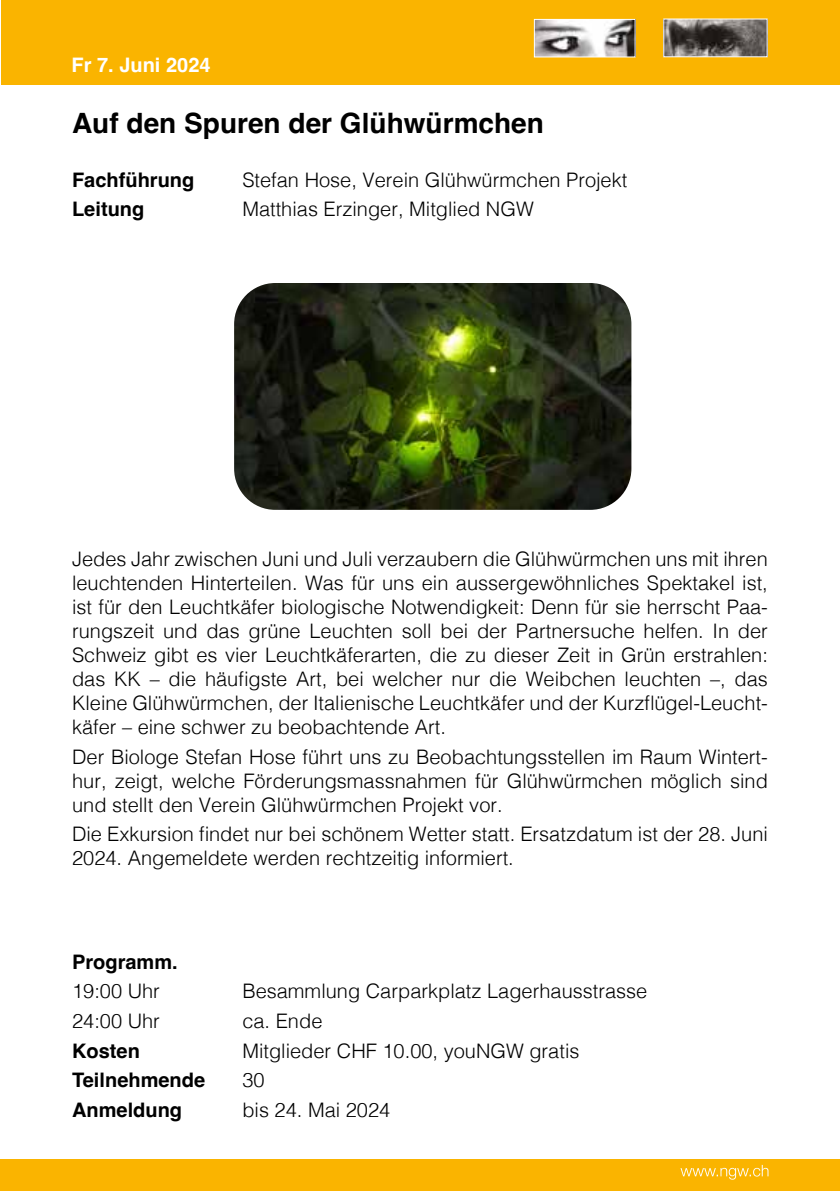
<style>
.page{position:relative;width:840px;height:1191px;background:#fff}
.page>*{position:absolute;margin:0;border:0;box-sizing:border-box;transform-origin:0 0}
.t1{font:700 28px "Helvetica";color:#000}
.t2{font:300 20px/24px "Helvetica";color:#000;text-align:justify}
.t3{font:700 20px "Helvetica";color:#000}
.t4{font:700 20px "Helvetica";color:#fff}
</style>
<div class="page">
<div style="left:1px;top:0;width:838px;height:84px;background:#fab400"></div>
<img style="left:535px;top:21px;width:98px;height:34px">
<div style="left:533px;top:19px;width:102px;height:38px;border:1px solid #fff"></div>
<img style="left:665px;top:21px;width:100px;height:34px">
<div style="left:663px;top:19px;width:104px;height:38px;border:1px solid #fff"></div>
<div style="left:0;top:1159px;width:839px;height:32px;background:#fab400"></div>
<svg style="left:680px;top:1164px;width:88px;height:15px"></svg>
<img style="left:234px;top:283px;width:397px;height:227px">
<p class="t4" style="left:71px;top:53px;width:140px">Fr 7. Juni 2024</p>
<h1 class="t1" style="left:72px;top:106px;width:473px">Auf den Spuren der Glühwürmchen</h1>
<p class="t3" style="left:72px;top:167px;width:124px">Fachführung</p>
<p class="t2" style="left:242px;top:166px;width:386px">Stefan Hose, Verein Glühwürmchen Projekt</p>
<p class="t3" style="left:72px;top:197px;width:74px">Leitung</p>
<p class="t2" style="left:242px;top:196px;width:293px">Matthias Erzinger, Mitglied NGW</p>
<p class="t2" style="left:72px;top:545px;width:697px">Jedes Jahr zwischen Juni und Juli verzaubern die Glühwürmchen uns mit ihren leuchtenden Hinterteilen. Was für uns ein aussergewöhnliches Spektakel ist, ist für den Leuchtkäfer biologische Notwendigkeit: Denn für sie herrscht Paa&shy;rungszeit und das grüne Leuchten soll bei der Partnersuche helfen. In der Schweiz gibt es vier Leuchtkäferarten, die zu dieser Zeit in Grün erstrahlen: das KK – die häufigste Art, bei welcher nur die Weibchen leuchten –, das Kleine Glühwürmchen, der Italienische Leuchtkäfer und der Kurzflügel-Leucht&shy;käfer – eine schwer zu beobachtende Art.</p>
<p class="t2" style="left:72px;top:743px;width:697px">Der Biologe Stefan Hose führt uns zu Beobachtungsstellen im Raum Wintert&shy;hur, zeigt, welche Förderungsmassnahmen für Glühwürmchen möglich sind und stellt den Verein Glühwürmchen Projekt vor.</p>
<p class="t2" style="left:72px;top:821px;width:697px">Die Exkursion findet nur bei schönem Wetter statt. Ersatzdatum ist der 28. Juni<br>2024. Angemeldete werden rechtzeitig informiert.</p>
<p class="t3" style="left:72px;top:949px;width:107px">Programm.</p>
<p class="t2" style="left:72px;top:978px;width:89px">19:00 Uhr</p>
<p class="t2" style="left:242px;top:978px;width:406px">Besammlung Carparkplatz Lagerhausstrasse</p>
<p class="t2" style="left:72px;top:1007px;width:89px">24:00 Uhr</p>
<p class="t2" style="left:242px;top:1007px;width:82px">ca. Ende</p>
<p class="t3" style="left:72px;top:1038px;width:69px">Kosten</p>
<p class="t2" style="left:242px;top:1037px;width:338px">Mitglieder CHF 10.00, youNGW gratis</p>
<p class="t3" style="left:72px;top:1068px;width:135px">Teilnehmende</p>
<p class="t2" style="left:242px;top:1066px;width:24px">30</p>
<p class="t3" style="left:72px;top:1097px;width:111px">Anmeldung</p>
<p class="t2" style="left:242px;top:1096px;width:149px">bis 24. Mai 2024</p>
</div>
